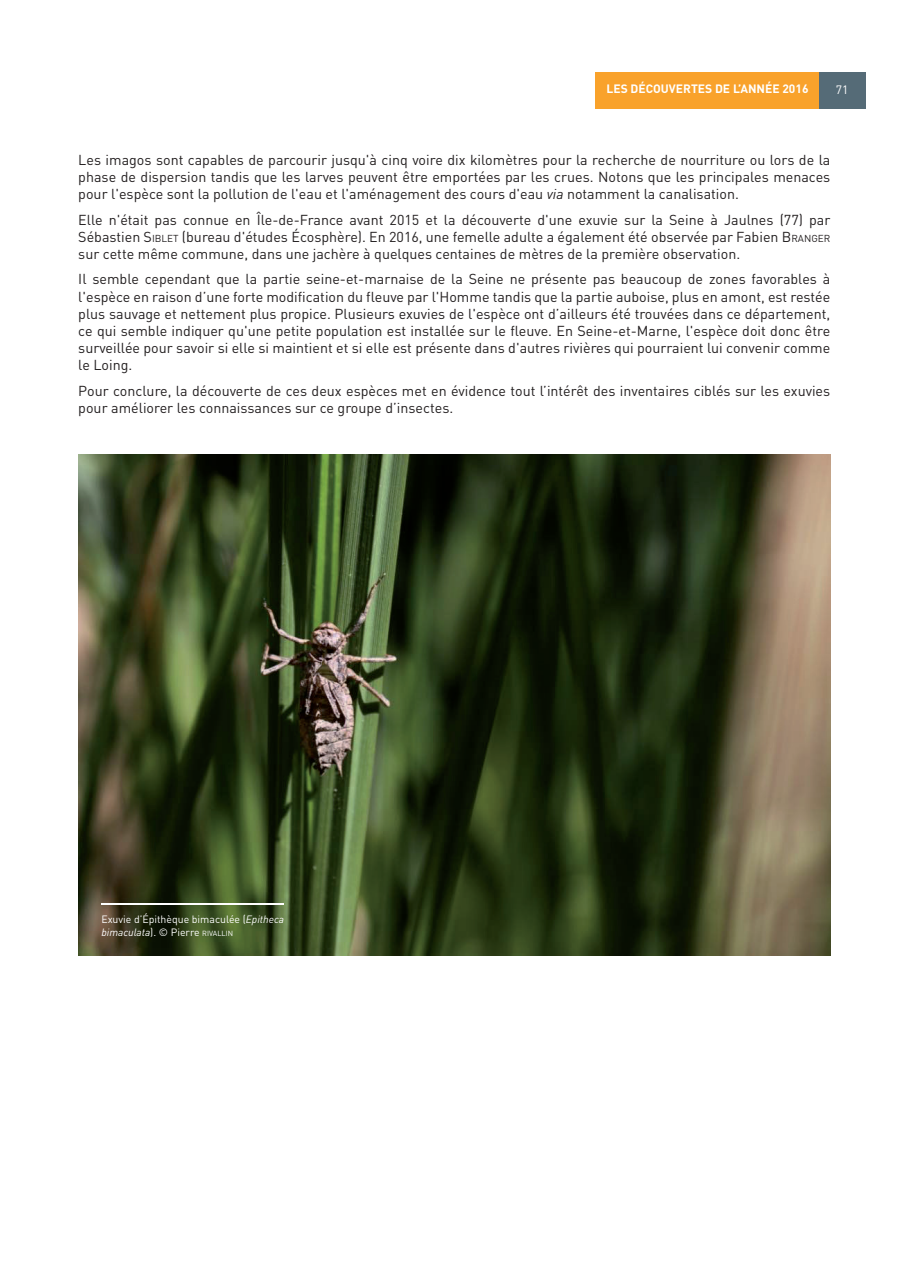
<style>
.page{position:relative;width:897px;height:1267px;background:#fff}
.page>*{position:absolute;margin:0;border:0;box-sizing:border-box;transform-origin:0 0}
.t1{font:14.25px/17.1px "DINOT";color:#231f20;text-align:justify}
.t2{font:700 12px "DIN";color:#fff}
.t3{font:12px "DIN";color:#fff}
.t4{font:10.5px/12.6px "DINOT";color:#fff}
.s1{font-style:italic}
.s2{font-style:inherit}
.s3{font-size:10.05px}
.s4{font-size:7.35px}
</style>
<div class="page">
<div style="left:818px;top:72px;width:47px;height:36px;background:#556b77"></div>
<img style="left:78px;top:454px;width:752px;height:501px">
<hr style="left:101px;top:903px;width:183px;height:1px;background:#fff">
<div style="left:595px;top:72px;width:224px;height:36px;background:#f9a22b"></div>
<p class="t2" style="left:606px;top:81px;width:203px">LES DÉCOUVERTES DE L’ANNÉE 2016</p>
<p class="t3" style="left:835px;top:82px;width:14px">71</p>
<p class="t1" style="left:78px;top:151px;width:753px">Les imagos sont capables de parcourir jusqu'à cinq voire dix kilomètres pour la recherche de nourriture ou lors de la phase de dispersion tandis que les larves peuvent être emportées par les crues. Notons que les principales menaces pour l'espèce sont la pollution de l'eau et l'aménagement des cours d'eau <span class="s1">via</span> notamment la canalisation.</p>
<p class="t1" style="left:78px;top:211px;width:753px">Elle n'était pas connue en Île-de-France avant 2015 et la découverte d'une exuvie sur la Seine à Jaulnes (77) par Sébastien <span class="s2">S</span><span class="s3">IBLET</span> (bureau d'études Écosphère). En 2016, une femelle adulte a également été observée par Fabien <span class="s2">B</span><span class="s3">RANGER </span>sur cette même commune, dans une jachère à quelques centaines de mètres de la première observation.</p>
<p class="t1" style="left:78px;top:270px;width:753px">Il semble cependant que la partie seine-et-marnaise de la Seine ne présente pas beaucoup de zones favorables à l'espèce en raison d’une forte modification du fleuve par l'Homme tandis que la partie auboise, plus en amont, est restée plus sauvage et nettement plus propice. Plusieurs exuvies de l'espèce ont d’ailleurs été trouvées dans ce département, ce qui semble indiquer qu'une petite population est installée sur le fleuve. En Seine-et-Marne, l'espèce doit donc être surveillée pour savoir si elle si maintient et si elle est présente dans d'autres rivières qui pourraient lui convenir comme le Loing.</p>
<p class="t1" style="left:78px;top:381px;width:753px">Pour conclure, la découverte de ces deux espèces met en évidence tout l’intérêt des inventaires ciblés sur les exuvies pour améliorer les connaissances sur ce groupe d’insectes.</p>
<p class="t4" style="left:101px;top:913px;width:184px">Exuvie d’Épithèque bimaculée (<span class="s1">Epitheca bimaculata</span>). © Pierre <span class="s4">RIVALLIN</span></p>
</div>
